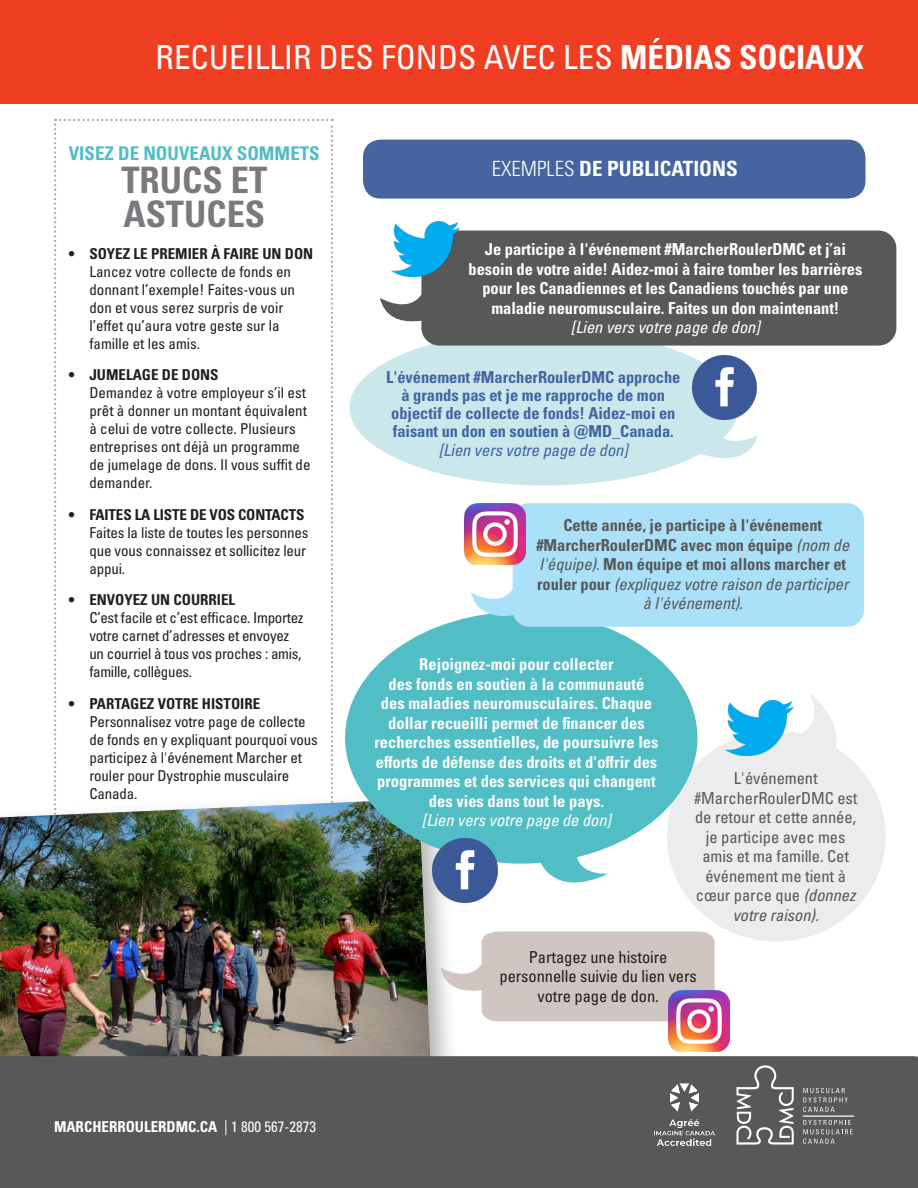
<style>
.page{position:relative;width:918px;height:1188px;background:#fff}
.page>*{position:absolute;margin:0;border:0;box-sizing:border-box;transform-origin:0 0}
.t1{font:700 condensed 36.45px/33.8px "Univers LT Pro";color:#787a7d}
.t2{font:condensed 33px "Univers LT Pro";color:#fff}
.t3{font:700 condensed 21px "Univers LT Pro";color:#fff}
.t4{font:700 condensed 18.9px "Univers LT Pro";color:#51bdc5}
.t5{font:700 condensed 16.5px/19.5px "Univers LT Pro";color:#fff;text-align:center}
.t6{font:700 condensed 16.5px/19.5px "Univers LT Pro";letter-spacing:-.005em;color:#57585a;text-align:center}
.t7{font:condensed 16.5px/19.5px "Univers LT Pro";letter-spacing:-.005em;color:#57585a;text-align:center}
.t8{font:700 condensed 16.5px/18px "Univers LT Pro";letter-spacing:-.005em;color:#4264a1;text-align:center}
.t9{font:condensed 16.5px/19.5px "Univers LT Pro";letter-spacing:-.005em;color:#231f20;text-align:center}
.t10{font:italic condensed 16.5px "Univers LT Pro";letter-spacing:-.005em;color:#4264a1}
.t11{font:condensed 15px/18px "Univers LT Pro";letter-spacing:-.01em;color:#231f20}
.t12{font:700 condensed 15px "Univers LT Pro";color:#fff}
.s1{font-weight:700}
.s2{font-weight:400}
.s3{font-weight:300}
.s4{font-weight:400;font-style:italic}
.s5{font-style:italic}
</style>
<div class="page">
<svg style="left:54px;top:119px;width:279px;height:671px"></svg>
<div style="left:0;top:790px;width:462px;height:365px;background:#231f20;opacity:.35"></div>
<img style="left:0;top:799px;width:432px;height:257px">
<div style="left:350px;top:330px;width:388px;height:156px;background:#cae8eb;border-radius:50%"></div>
<img style="left:692px;top:355px;width:65px;height:64px">
<svg style="left:695px;top:429px;width:63px;height:29px"></svg>
<div style="left:667px;top:731px;width:219px;height:211px;background:#ececee;border-radius:50%"></div>
<img style="left:726px;top:700px;width:67px;height:55px">
<svg style="left:793px;top:693px;width:63px;height:71px"></svg>
<div style="left:0;top:0;width:918px;height:103px;background:#ef3e22"></div>
<div style="left:363px;top:140px;width:502px;height:59px;background:#4564a0;border-radius:18px"></div>
<div style="left:421px;top:231px;width:475px;height:115px;background:#57585a;border-radius:18px"></div>
<img style="left:392px;top:222px;width:67px;height:55px">
<svg style="left:380px;top:292px;width:44px;height:45px"></svg>
<div style="left:345px;top:612px;width:352px;height:252px;background:#51bdc5;border-radius:50%"></div>
<img style="left:433px;top:838px;width:64px;height:65px">
<svg style="left:538px;top:847px;width:70px;height:36px"></svg>
<div style="left:0;top:1056px;width:918px;height:132px;background:#57585a"></div>
<svg style="left:736px;top:1065px;width:58px;height:80px;background:#78787a"></svg>
<svg style="left:803px;top:1088px;width:51px;height:56px;background:#6d6e70"></svg>
<div style="left:513px;top:503px;width:351px;height:124px;background:#abe0f9;border-radius:17px"></div>
<svg style="left:471px;top:587px;width:63px;height:40px"></svg>
<img style="left:465px;top:503px;width:61px;height:61px">
<svg style="left:440px;top:931px;width:275px;height:90px;background:#d6ccc9"></svg>
<img style="left:669px;top:991px;width:61px;height:61px">
<img style="left:639px;top:1069px;width:90px;height:91px">
<p class="t2" style="left:156px;top:36px;width:710px">RECUEILLIR DES FONDS AVEC LES <span class="s1">MÉDIAS SOCIAUX</span></p>
<p class="t4" style="left:69px;top:141px;width:252px">VISEZ DE NOUVEAUX SOMMETS</p>
<p class="t1" style="left:121px;top:163px;width:147px">TRUCS ET<br>ASTUCES</p>
<p class="t11" style="left:89px;top:244px;width:225px;text-indent:-20px">• <span class="s1">SOYEZ LE PREMIER À FAIRE UN DON<br></span>Lancez votre collecte de fonds en donnant l’exemple! Faites-vous un don et vous serez surpris de voir l’effet qu’aura votre geste sur la famille et les amis.</p>
<p class="t11" style="left:89px;top:365px;width:223px;text-indent:-20px">• <span class="s1">JUMELAGE DE DONS<br></span>Demandez à votre employeur s’il est prêt à donner un montant équivalent à celui de votre collecte. Plusieurs entreprises ont déjà un programme de jumelage de dons. Il vous suffit de demander.</p>
<p class="t11" style="left:89px;top:505px;width:221px;text-indent:-20px">• <span class="s1">FAITES LA LISTE DE VOS CONTACTS<br></span>Faites la liste de toutes les personnes que vous connaissez et sollicitez leur appui.</p>
<p class="t11" style="left:89px;top:590px;width:216px;text-indent:-20px">• <span class="s1">ENVOYEZ UN COURRIEL<br></span>C’est facile et c’est efficace. Importez votre carnet d’adresses et envoyez un courriel à tous vos proches : amis, famille, collègues.</p>
<p class="t11" style="left:89px;top:694px;width:230px;text-indent:-20px">• <span class="s1">PARTAGEZ VOTRE HISTOIRE<br></span>Personnalisez votre page de collecte de fonds en y expliquant pourquoi vous participez à l'événement Marcher et rouler pour Dystrophie musculaire<br>Canada.</p>
<p class="t12" style="left:54px;top:1117px;width:264px">MARCHERROULERDMC.CA <span class="s2">| 1 800 567-2873</span></p>
<p class="t3" style="left:492px;top:156px;width:248px"><span class="s3">EXEMPLES</span> DE PUBLICATIONS</p>
<p class="t5" style="left:469px;top:239px;width:395px">Je participe à l'événement #MarcherRoulerDMC et j’ai besoin de votre aide! Aidez-moi à faire tomber les barrières pour les Canadiennes et les Canadiens touchés par une maladie neuromusculaire. Faites un don maintenant!<br><span class="s4">[Lien vers votre page de don]</span></p>
<p class="t8" style="left:386px;top:368px;width:296px">L'événement #MarcherRoulerDMC approche à grands pas et je me rapproche de mon objectif de collecte de fonds! Aidez-moi en faisant un don en soutien à @MD_Canada.</p>
<p class="t10" style="left:439px;top:440px;width:191px">[Lien vers votre page de don]</p>
<p class="t6" style="left:536px;top:516px;width:314px">Cette année, je participe à l'événement #MarcherRoulerDMC avec mon équipe <span class="s4">(nom de l'équipe)</span><span class="s2">.</span> Mon équipe et moi allons marcher et rouler pour <span class="s4">(expliquez votre raison de participer à l'événement).</span></p>
<p class="t5" style="left:374px;top:654px;width:286px">Rejoignez-moi pour collecter<br>des fonds en soutien à la communauté<br>des maladies neuromusculaires. Chaque dollar recueilli permet de financer des recherches essentielles, de poursuivre les efforts de défense des droits et d'offrir des programmes et des services qui changent des vies dans tout le pays.<br><span class="s4">[Lien vers votre page de don]</span></p>
<p class="t7" style="left:694px;top:768px;width:165px">L'événement #MarcherRoulerDMC est de retour et cette année, je participe avec mes amis et ma famille. Cet événement me tient à cœur parce que <span class="s5">(donnez votre raison).</span></p>
<p class="t9" style="left:500px;top:947px;width:199px">Partagez une histoire personnelle suivie du lien vers votre page de don.</p>
</div>
